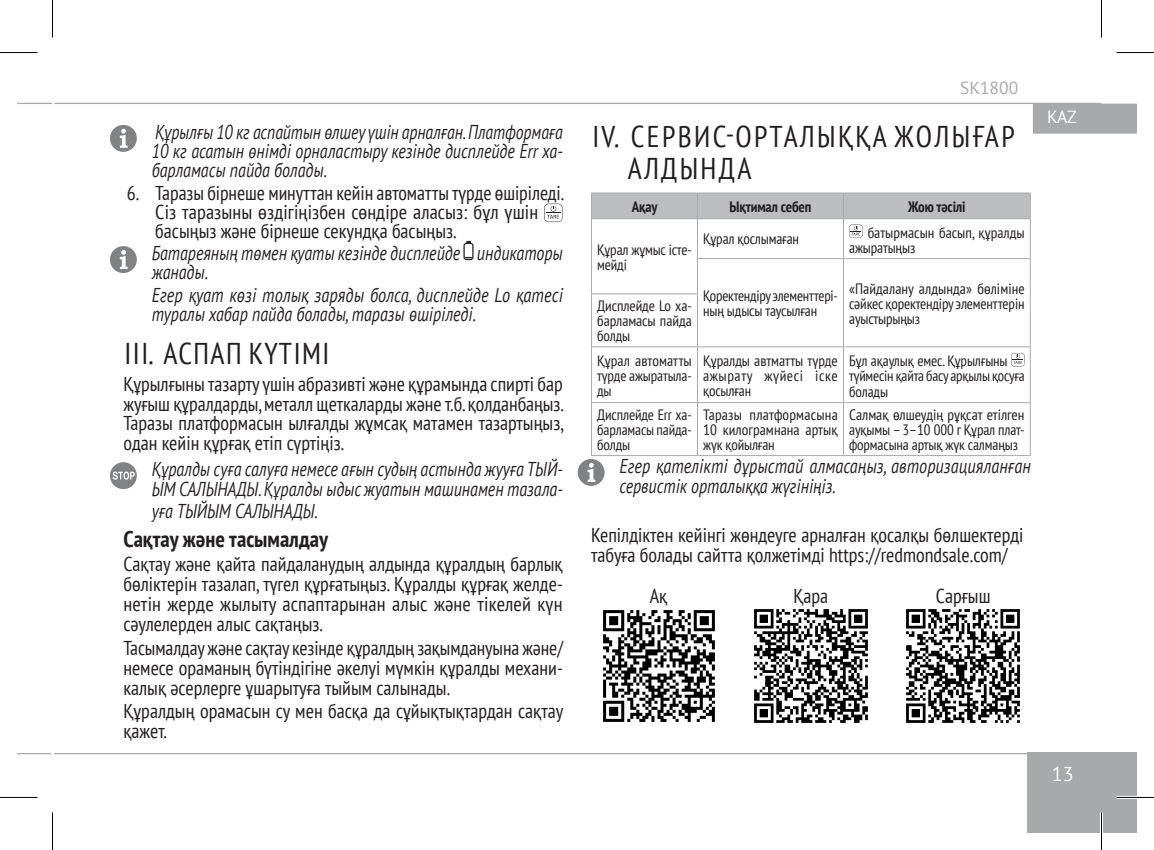
<style>
.page{position:relative;width:1154px;height:850px;background:#fff}
.page>*{position:absolute;margin:0;border:0;box-sizing:border-box;transform-origin:0 0}
.t1{font:condensed 30px/32.5px "PT Sans";letter-spacing:.08em;color:#231f20}
.t2{font:condensed 30px "PT Sans";letter-spacing:.05em;color:#231f20}
.Heading_2{font:700 condensed 22.5px "PT Sans";color:#231f20}
.t3{font:condensed 20px/20px "PT Sans";color:#231f20}
.Footnote_1{font:italic 20px/19px "PT Sans";color:#231f20;scale:.8 1}
.Footnote_1-2{font:italic 20px/19.5px "PT Sans";color:#231f20;scale:.81 1}
.Footnote_1-3{font:italic 20px/19px "PT Sans";color:#231f20;text-align:justify;scale:.79 1}
.t4{font:20px "PT Sans";color:#fff}
.t5{font:17.5px "PT Sans";color:#a8a9ad}
.t6{font:17.5px "PT Sans";color:#fff}
.Plain_Text{font:condensed 15px/15px "PT Sans";letter-spacing:-.01em;color:#231f20;text-align:justify}
.Plain_Text_Header{font:700 condensed 15px "PT Sans";letter-spacing:-.01em;color:#231f20}
</style>
<div class="page">
<div style="left:1027px;top:752px;width:110px;height:80px;background:#a8a9ad"></div>
<hr style="left:17px;top:103px;width:35px;height:1px;background:#a8a9ad">
<hr style="left:17px;top:752px;width:34px;height:2px;background:#a8a9ad">
<hr style="left:54px;top:103px;width:1047px;height:1px;background:#a8a9ad">
<hr style="left:54px;top:752px;width:1008px;height:2px;background:#a8a9ad">
<div style="left:1033px;top:104px;width:104px;height:30px;background:#a8a9ad"></div>
<svg style="left:544px;top:203px;width:18px;height:19px"></svg>
<div style="left:463px;top:242px;width:10px;height:18px;border:1px solid #231f20;border-radius:2px"></div>
<svg style="left:110px;top:125px;width:27px;height:27px"></svg>
<svg style="left:110px;top:246px;width:27px;height:27px"></svg>
<svg style="left:110px;top:462px;width:27px;height:27px"></svg>
<hr style="left:591px;top:219px;width:1px;height:39px;background:#a8a9ad">
<hr style="left:591px;top:258px;width:1px;height:35px;background:#a8a9ad">
<hr style="left:591px;top:294px;width:1px;height:52px;background:#a8a9ad">
<hr style="left:591px;top:293px;width:107px;height:1px;background:#a8a9ad">
<hr style="left:591px;top:346px;width:106px;height:1px;background:#a8a9ad">
<hr style="left:591px;top:347px;width:1px;height:55px;background:#a8a9ad">
<hr style="left:697px;top:347px;width:1px;height:55px;background:#a8a9ad">
<hr style="left:591px;top:402px;width:106px;height:1px;background:#a8a9ad">
<hr style="left:591px;top:403px;width:1px;height:52px;background:#a8a9ad">
<hr style="left:697px;top:402px;width:146px;height:1px;background:#a8a9ad">
<hr style="left:697px;top:403px;width:1px;height:52px;background:#a8a9ad">
<hr style="left:591px;top:455px;width:106px;height:1px;background:#a8a9ad">
<hr style="left:697px;top:455px;width:146px;height:1px;background:#a8a9ad">
<hr style="left:843px;top:347px;width:1px;height:55px;background:#a8a9ad">
<hr style="left:1030px;top:347px;width:1px;height:55px;background:#a8a9ad">
<hr style="left:843px;top:402px;width:187px;height:1px;background:#a8a9ad">
<hr style="left:843px;top:403px;width:1px;height:52px;background:#a8a9ad">
<hr style="left:1030px;top:403px;width:1px;height:52px;background:#a8a9ad">
<hr style="left:843px;top:455px;width:187px;height:1px;background:#a8a9ad">
<hr style="left:591px;top:192px;width:106px;height:1px;background:#a8a9ad">
<hr style="left:697px;top:192px;width:146px;height:1px;background:#a8a9ad">
<hr style="left:843px;top:192px;width:187px;height:1px;background:#a8a9ad">
<hr style="left:697px;top:219px;width:1px;height:39px;background:#a8a9ad">
<hr style="left:843px;top:219px;width:1px;height:39px;background:#a8a9ad">
<hr style="left:1030px;top:219px;width:1px;height:39px;background:#a8a9ad">
<hr style="left:697px;top:258px;width:146px;height:1px;background:#a8a9ad">
<hr style="left:697px;top:259px;width:1px;height:34px;background:#a8a9ad">
<hr style="left:843px;top:258px;width:187px;height:1px;background:#a8a9ad">
<hr style="left:843px;top:259px;width:1px;height:35px;background:#a8a9ad">
<hr style="left:1030px;top:259px;width:1px;height:35px;background:#a8a9ad">
<hr style="left:697px;top:294px;width:1px;height:52px;background:#a8a9ad">
<hr style="left:843px;top:294px;width:1px;height:52px;background:#a8a9ad">
<hr style="left:1030px;top:294px;width:1px;height:52px;background:#a8a9ad">
<hr style="left:697px;top:346px;width:146px;height:1px;background:#a8a9ad">
<hr style="left:843px;top:346px;width:187px;height:1px;background:#a8a9ad">
<svg style="left:591px;top:193px;width:440px;height:45px"></svg>
<svg style="left:1011px;top:353px;width:13px;height:13px"></svg>
<svg style="left:578px;top:459px;width:27px;height:26px"></svg>
<img style="left:603px;top:610px;width:112px;height:112px">
<img style="left:906px;top:609px;width:114px;height:114px">
<img style="left:754px;top:609px;width:114px;height:114px">
<hr style="left:1116px;top:795px;width:38px;height:3px;background:#fff">
<hr style="left:1100px;top:812px;width:3px;height:37px;background:#fff">
<hr style="left:0;top:52px;width:38px;height:1px;background:#000">
<hr style="left:1116px;top:52px;width:38px;height:1px;background:#000">
<hr style="left:0;top:796px;width:38px;height:1px;background:#000">
<hr style="left:1116px;top:796px;width:38px;height:1px;background:#000">
<hr style="left:52px;top:0;width:1px;height:38px;background:#000">
<hr style="left:52px;top:812px;width:1px;height:37px;background:#000">
<hr style="left:1101px;top:0;width:1px;height:38px;background:#000">
<hr style="left:1101px;top:812px;width:1px;height:37px;background:#000">
<p class="Footnote_1-3" style="left:152px;top:122px;width:522px">Құрылғы 10 кг аспайтын өлшеу үшін арналған. Платформаға 10 кг асатын өнімді орналастыру кезінде дисплейде Err ха&shy;барламасы пайда болады.</p>
<p class="t3" style="left:155px;top:182px;width:410px;line-height:19px;text-indent:-28px">6. Таразы бірнеше минуттан кейін автоматты түрде өшіріледі.<br>Сіз таразыны өздігіңізбен сөндіре аласыз: бұл үшін басыңыз және бірнеше секундқа басыңыз.</p>
<p class="Footnote_1" style="left:152px;top:243px;width:515px">Батареяның төмен қуаты кезінде дисплейде индикаторы жанады.</p>
<p class="Footnote_1-2" style="left:152px;top:284px;width:509px">Егер қуат көзі толық заряды болса, дисплейде Lo қатесі туралы хабар пайда болады, таразы өшіріледі.</p>
<p class="t2" style="left:125px;top:334px;width:206px">III. АСПАП КҮТІМІ</p>
<p class="t3" style="left:123px;top:373px;width:442px;text-align:justify">Құрылғыны тазарту үшін абразивті және құрамында спирті бар жуғыш құралдарды, металл щеткаларды және т.б. қолданбаңыз.<br>Таразы платформасын ылғалды жұмсақ матамен тазартыңыз, одан кейін құрғақ етіп сүртіңіз.</p>
<p class="Footnote_1" style="left:152px;top:459px;width:515px">Құралды суға салуға немесе ағын судың астында жууға ТЫЙ-<br>ЫМ САЛЫНАДЫ. Құралды ыдыс жуатын машинамен тазала-</p>
<p class="Footnote_1" style="left:152px;top:500px;width:209px">уға ТЫЙЫМ САЛЫНАДЫ.</p>
<p class="Heading_2" style="left:123px;top:524px;width:206px">Сақтау және тасымалдау</p>
<p class="t3" style="left:123px;top:553px;width:441px;text-align:justify">Сақтау және қайта пайдаланудың алдында құралдың барлық бөліктерін тазалап, түгел құрғатыңыз. Құралды құрғақ желде&shy;нетін жерде жылыту аспаптарынан алыс және тікелей күн сәулелерден алыс сақтаңыз.</p>
<p class="t3" style="left:123px;top:636px;width:441px;text-align:justify">Тасымалдау және сақтау кезінде құралдың зақымдануына және/ немесе ораманың бүтіндігіне әкелуі мүмкін құралды механи&shy;калық әсерлерге ұшарытуға тыйым салынады.</p>
<p class="t3" style="left:123px;top:700px;width:441px">Құралдың орамасын су мен басқа да сұйықтықтардан сақтау қажет.</p>
<p class="t5" style="left:960px;top:77px;width:60px">SK1800</p>
<p class="t1" style="left:628px;top:119px;width:388px;text-indent:-35px">IV. СЕРВИС-ОРТАЛЫҚҚА ЖОЛЫҒАР<br>АЛДЫНДА</p>
<p class="Plain_Text_Header" style="left:632px;top:196px;width:27px">Ақау</p>
<p class="Plain_Text_Header" style="left:729px;top:196px;width:84px">Ықтимал себеп</p>
<p class="Plain_Text_Header" style="left:908px;top:196px;width:59px">Жою тәсілі</p>
<p class="Plain_Text" style="left:597px;top:241px;width:96px">Құрал жұмыс істе&shy;мейді</p>
<p class="Plain_Text" style="left:703px;top:231px;width:97px">Құрал қослымаған</p>
<p class="Plain_Text" style="left:849px;top:225px;width:177px;text-indent:19px">батырмасын басып, құралды ажыратыңыз</p>
<p class="Plain_Text" style="left:703px;top:288px;width:136px">Қоректендіру элементтері&shy;ның ыдысы таусылған</p>
<p class="Plain_Text" style="left:849px;top:280px;width:177px">«Пайдалану алдында» бөліміне сәйкес қоректендіру элементтерін ауыстырыңыз</p>
<p class="Plain_Text" style="left:597px;top:298px;width:96px">Дисплейде Lo ха&shy;барламасы пайда болды</p>
<p class="Plain_Text" style="left:597px;top:352px;width:96px">Құрал автоматты түрде ажыратыла&shy;ды</p>
<p class="Plain_Text" style="left:703px;top:352px;width:136px">Құралды автматты түрде ажырату жүйесі іске қосылған</p>
<p class="Plain_Text" style="left:849px;top:353px;width:177px;text-align:left">Бұл ақаулық емес. Құрылғыны түймесін қайта басу арқылы қосуға болады</p>
<p class="Plain_Text" style="left:597px;top:406px;width:96px">Дисплейде Еrr ха&shy;барламасы пайда&shy;болды</p>
<p class="Plain_Text" style="left:703px;top:406px;width:136px">Таразы платформасына 10 килограмнана артық жүк қойылған</p>
<p class="Plain_Text" style="left:849px;top:406px;width:177px">Салмақ өлшеудің рұқсат етілген ауқымы – 3–10 000 г Құрал плат&shy;формасына артық жүк салмаңыз</p>
<p class="Footnote_1-2" style="left:619px;top:455px;width:509px">Егер қателікті дұрыстай алмасаңыз, авторизацияланған сервистік орталыққа жүгініңіз.</p>
<p class="t3" style="left:591px;top:523px;width:434px">Кепілдіктен кейінгі жөндеуге арналған қосалқы бөлшектерді табуға болады сайтта қолжетімді https://redmondsale.com/</p>
<p class="t3" style="left:650px;top:585px;width:19px">Ақ</p>
<p class="t3" style="left:793px;top:585px;width:36px">Қара</p>
<p class="t3" style="left:936px;top:585px;width:56px">Сарғыш</p>
<p class="t6" style="left:1047px;top:106px;width:31px">KAZ</p>
<p class="t4" style="left:1052px;top:760px;width:23px">13</p>
</div>
